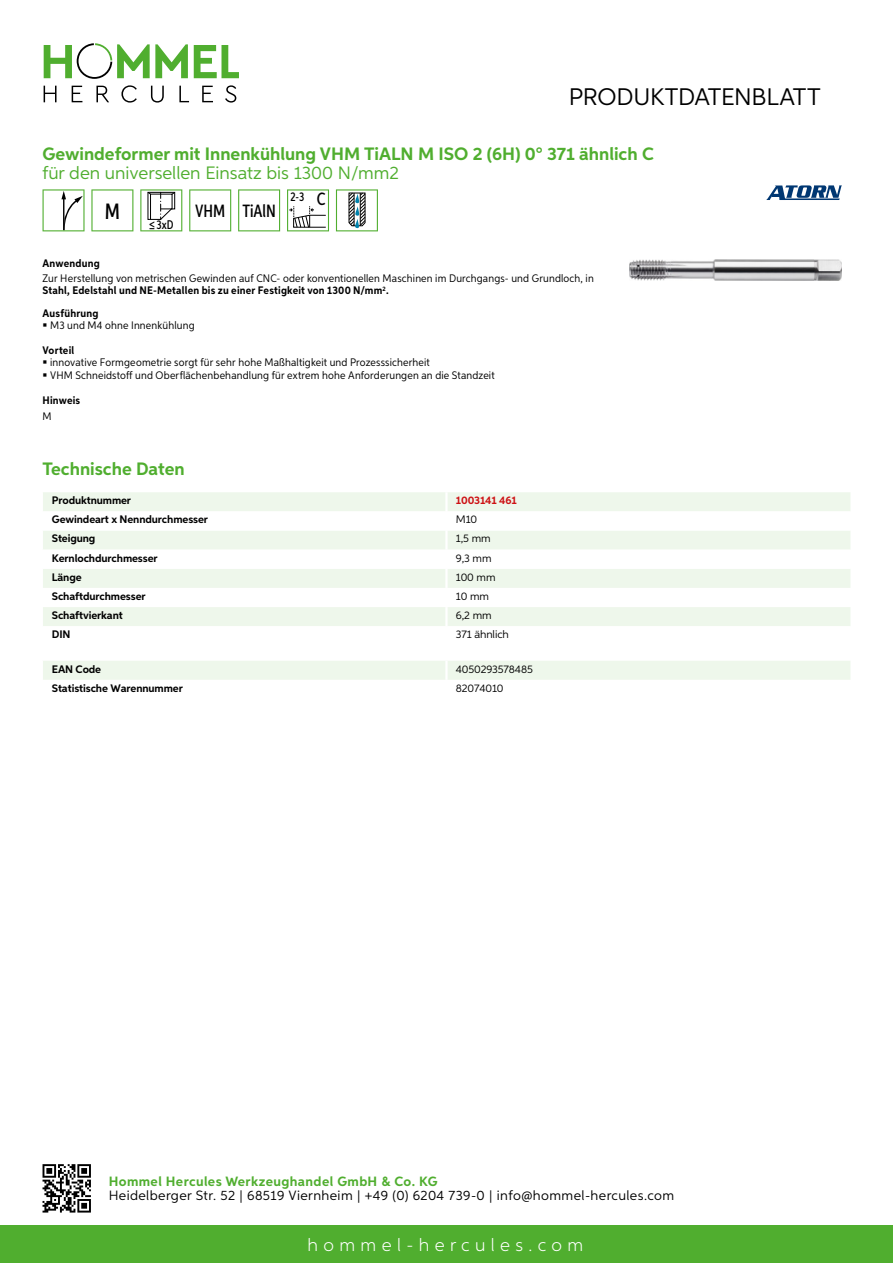
<style>
.page{position:relative;width:893px;height:1263px;background:#fff}
.page>*{position:absolute;margin:0;border:0;box-sizing:border-box;transform-origin:0 0}
.t1{font:24px "Aspira";letter-spacing:-.01em;color:#000}
.t2{font:500 22.2px "Aspira XX Nar";color:#000}
.t3{font:700 18px "Aspira";color:#50ae2f}
.t4{font:18px "Aspira";color:#50ae2f}
.t5{font:300 18px "Aspira";letter-spacing:.3em;color:#fff}
.t6{font:500 17.85px "Aspira XX Nar";color:#000}
.t7{font:13.5px "Aspira";letter-spacing:.03em;color:#000}
.t8{font:700 13.5px "Aspira";letter-spacing:.03em;color:#50ae2f}
.t9{font:500 12.6px "Aspira XX Nar";color:#000}
.t10{font:10.95px/12px "Aspira Nar";letter-spacing:.015em;color:#000}
.t11{font:700 10.95px "Aspira";letter-spacing:-.01em;color:#000}
.t12{font:10.95px "Aspira";letter-spacing:-.01em;color:#000}
.t13{font:700 10.95px "Aspira Nar";letter-spacing:.02em;color:#000}
.t14{font:700 10.95px "Aspira";letter-spacing:-.01em;color:#cd1013}
.s1{font-size:17.85px}
.s2{font-weight:700}
</style>
<div class="page">
<div style="left:0;top:1226px;width:893px;height:37px;background:#50ae2f"></div>
<svg style="left:43px;top:1164px;width:48px;height:48px"></svg>
<svg style="left:194px;top:45px;width:45px;height:33px"></svg>
<svg style="left:44px;top:43px;width:144px;height:36px"></svg>
<svg style="left:44px;top:86px;width:13px;height:16px"></svg>
<svg style="left:72px;top:86px;width:10px;height:16px"></svg>
<svg style="left:96px;top:86px;width:13px;height:16px"></svg>
<svg style="left:121px;top:85px;width:16px;height:18px"></svg>
<svg style="left:151px;top:86px;width:13px;height:17px"></svg>
<svg style="left:179px;top:86px;width:10px;height:16px"></svg>
<svg style="left:202px;top:86px;width:11px;height:16px"></svg>
<svg style="left:225px;top:85px;width:11px;height:18px"></svg>
<div style="left:43px;top:492px;width:807px;height:19px;background:#eef7eb"></div>
<svg style="left:43px;top:531px;width:807px;height:95px;fill:#eef7eb"></svg>
<hr style="left:445px;top:492px;width:3px;height:19px;background:#fff">
<hr style="left:445px;top:530px;width:3px;height:20px;background:#fff">
<hr style="left:445px;top:550px;width:3px;height:19px;background:#fff">
<hr style="left:445px;top:569px;width:3px;height:19px;background:#fff">
<hr style="left:445px;top:588px;width:3px;height:19px;background:#fff">
<hr style="left:445px;top:607px;width:3px;height:19px;background:#fff">
<div style="left:43px;top:661px;width:807px;height:19px;background:#eef7eb"></div>
<svg style="left:43px;top:189px;width:42px;height:42px"></svg>
<svg style="left:91px;top:189px;width:42px;height:42px"></svg>
<svg style="left:140px;top:189px;width:42px;height:42px"></svg>
<svg style="left:189px;top:189px;width:42px;height:42px"></svg>
<svg style="left:238px;top:189px;width:42px;height:42px"></svg>
<svg style="left:287px;top:189px;width:42px;height:42px"></svg>
<svg style="left:336px;top:189px;width:42px;height:42px"></svg>
<img style="left:629px;top:259px;width:213px;height:21px">
<svg style="left:766px;top:185px;width:76px;height:15px"></svg>
<h1 class="t1" style="left:569px;top:82px;width:253px">Produktdatenblatt</h1>
<h3 class="t3" style="left:43px;top:142px;width:613px">Gewindeformer mit Innenkühlung VHM TiALN M ISO 2 (6H) 0° 371 ähnlich C</h3>
<h3 class="t4" style="left:43px;top:162px;width:358px">für den universellen Einsatz bis 1300 N/mm2</h3>
<h2 class="t2" style="left:105px;top:197px;width:17px">M</h2>
<p class="t9" style="left:149px;top:217px;width:26px">≤3xD</p>
<h3 class="t6" style="left:195px;top:200px;width:82px">VHM TiAlN</h3>
<p class="t9" style="left:290px;top:189px;width:37px">2-3 <span class="s1">C</span></p>
<p class="t13" style="left:43px;top:257px;width:59px">Anwendung</p>
<p class="t10" style="left:43px;top:273px;width:553px">Zur Herstellung von metrischen Gewinden auf CNC- oder konventionellen Maschinen im Durchgangs- und Grundloch, in<br><span class="s2">Stahl, Edelstahl und NE-Metallen bis zu einer Festigkeit von 1300 N/mm</span><sup>2</sup><span class="s2">.</span></p>
<p class="t13" style="left:43px;top:306px;width:58px">Ausführung</p>
<p class="t10" style="left:50px;top:319px;width:146px">M3 und M4 ohne Innenkühlung</p>
<p class="t13" style="left:43px;top:343px;width:33px">Vorteil</p>
<p class="t10" style="left:50px;top:356px;width:446px;line-height:12.8px">innovative Formgeometrie sorgt für sehr hohe Maßhaltigkeit und Prozesssicherheit<br>VHM Schneidstoff und Oberflächenbehandlung für extrem hohe Anforderungen an die Standzeit</p>
<p class="t13" style="left:43px;top:394px;width:39px">Hinweis</p>
<p class="t10" style="left:43px;top:410px;width:11px">M</p>
<h3 class="t3" style="left:43px;top:458px;width:144px">Technische Daten</h3>
<p class="t11" style="left:52px;top:494px;width:81px">Produktnummer</p>
<p class="t14" style="left:456px;top:494px;width:63px">1003141 461</p>
<p class="t11" style="left:52px;top:513px;width:158px">Gewindeart x Nenndurchmesser</p>
<p class="t12" style="left:456px;top:513px;width:23px">M10</p>
<p class="t11" style="left:52px;top:532px;width:45px">Steigung</p>
<p class="t12" style="left:456px;top:532px;width:36px">1,5 mm</p>
<p class="t11" style="left:52px;top:551px;width:107px">Kernlochdurchmesser</p>
<p class="t12" style="left:456px;top:551px;width:37px">9,3 mm</p>
<p class="t11" style="left:52px;top:570px;width:31px">Länge</p>
<p class="t12" style="left:456px;top:570px;width:41px">100 mm</p>
<p class="t11" style="left:52px;top:589px;width:95px">Schaftdurchmesser</p>
<p class="t12" style="left:456px;top:589px;width:35px">10 mm</p>
<p class="t11" style="left:52px;top:608px;width:72px">Schaftvierkant</p>
<p class="t12" style="left:456px;top:608px;width:37px">6,2 mm</p>
<p class="t11" style="left:52px;top:628px;width:20px">DIN</p>
<p class="t12" style="left:456px;top:628px;width:55px">371 ähnlich</p>
<p class="t11" style="left:52px;top:662px;width:51px">EAN Code</p>
<p class="t12" style="left:456px;top:662px;width:79px">4050293578485</p>
<p class="t11" style="left:52px;top:681px;width:132px">Statistische Warennummer</p>
<p class="t12" style="left:456px;top:681px;width:49px">82074010</p>
<p class="t8" style="left:109px;top:1172px;width:330px">Hommel Hercules Werkzeughandel GmbH &amp; Co. KG</p>
<p class="t7" style="left:109px;top:1187px;width:567px">Heidelberger Str. 52 | 68519 Viernheim | +49 (0) 6204 739-0 | info@hommel-hercules.com</p>
<h3 class="t5" style="left:307px;top:1234px;width:277px">hommel-hercules.com</h3>
</div>
